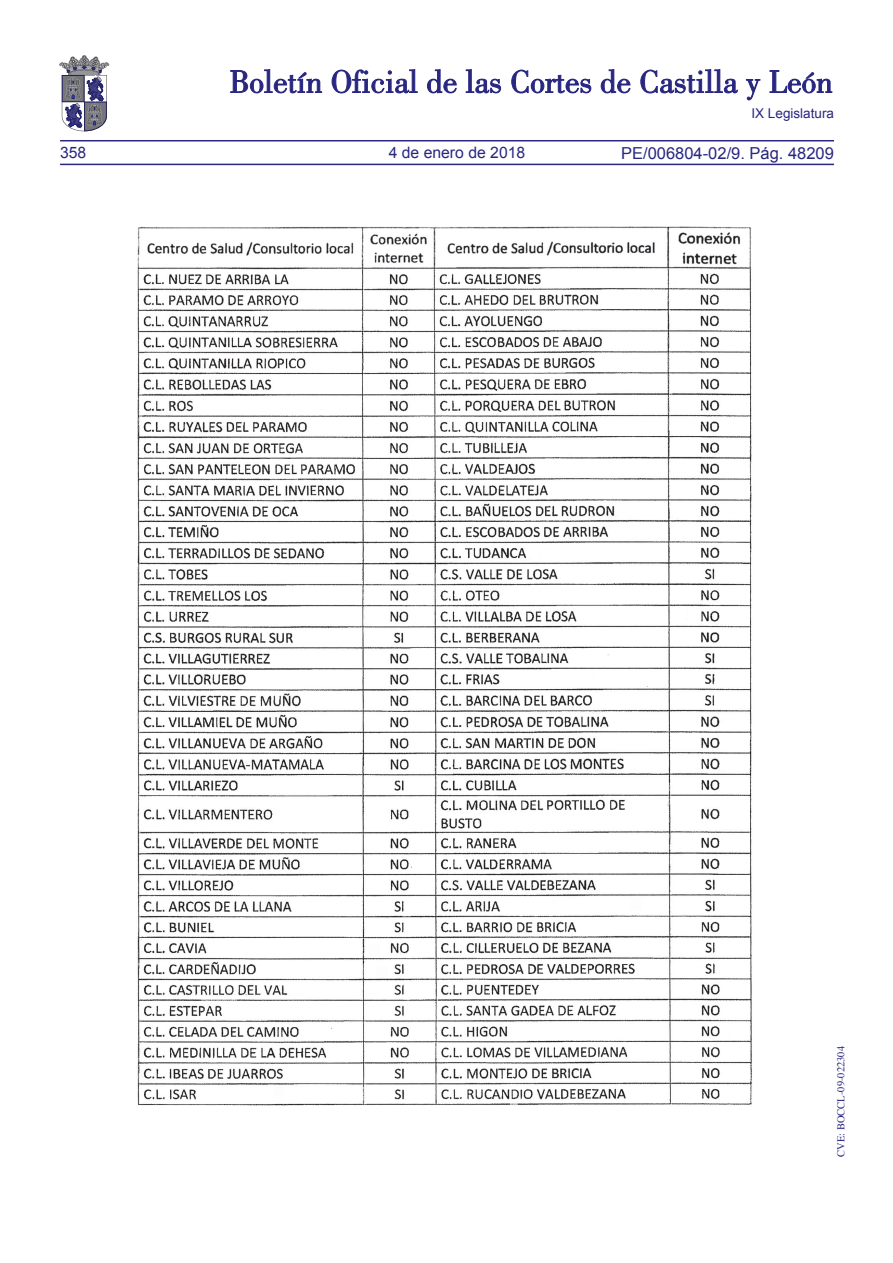
<style>
.page{position:relative;width:893px;height:1263px;background:#fff}
.page>*{position:absolute;margin:0;border:0;box-sizing:border-box;transform-origin:0 0}
.t1{font:16.5px "Arial";color:#292780}
.t2{font:15.75px "Arial";color:#292780}
.t3{font:13.5px "Arial";color:#292780}
.t4{font:10.5px "Times";color:#292780}
</style>
<div class="page">
<hr style="left:60px;top:164px;width:774px;height:1px;background:#292780">
<hr style="left:60px;top:140px;width:774px;height:1px;background:#292780">
<svg style="left:230px;top:69px;width:92px;height:24px"></svg>
<svg style="left:332px;top:69px;width:86px;height:24px"></svg>
<svg style="left:427px;top:69px;width:30px;height:24px"></svg>
<svg style="left:466px;top:69px;width:35px;height:24px"></svg>
<svg style="left:511px;top:70px;width:80px;height:23px"></svg>
<svg style="left:601px;top:69px;width:29px;height:24px"></svg>
<svg style="left:640px;top:69px;width:98px;height:24px"></svg>
<svg style="left:746px;top:79px;width:14px;height:21px"></svg>
<svg style="left:770px;top:70px;width:62px;height:23px"></svg>
<svg style="left:60px;top:55px;width:49px;height:76px"></svg>
<img style="left:137px;top:226px;width:615px;height:880px">
<p class="t2" style="left:60px;top:142px;width:28px">358</p>
<p class="t2" style="left:389px;top:142px;width:138px">4 de enero de 2018</p>
<p class="t3" style="left:751px;top:105px;width:84px">IX Legislatura</p>
<p class="t1" style="left:621px;top:142px;width:214px">PE/006804-02/9. Pág. 48209</p>
<p class="t4" style="left:831px;top:1157px;width:112px;rotate:-90deg">CVE: BOCCL-09-022304</p>
</div>
